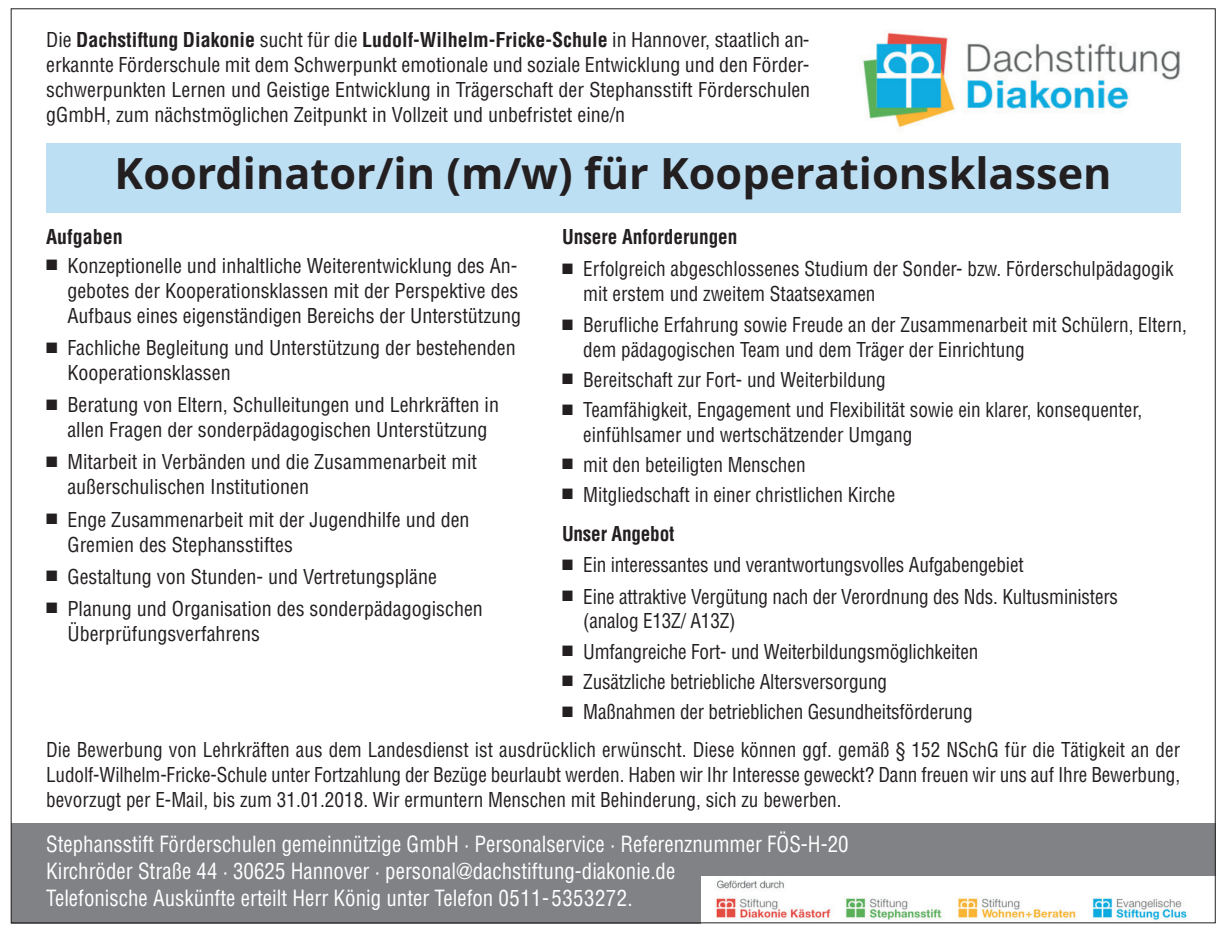
<style>
.page{position:relative;width:1227px;height:934px;background:#fff}
.page>*{position:absolute;margin:0;border:0;box-sizing:border-box;transform-origin:0 0}
.t1{font:700 43.25px "Open Sans";color:#231f20}
.t2{font:condensed 21.75px/27px "Helvetica LT Std";color:#fff;scale:.96 1}
.t3{font:condensed 20px/24.5px "Helvetica LT Std";color:#231f20;scale:.96 1}
.t4{font:condensed 20px/25px "Helvetica LT Std";color:#231f20}
.t5{font:700 condensed 20px "Helvetica LT Std";color:#231f20;scale:.96 1}
.t6{font:700 condensed 20px "Helvetica LT Std";color:#231f20}
.s1{font-weight:700}
</style>
<div class="page">
<div style="left:46px;top:143px;width:1134px;height:70px;background:#bddff4"></div>
<div style="left:11px;top:822px;width:1204px;height:101px;background:#808285"></div>
<img style="left:862px;top:32px;width:318px;height:97px">
<div style="left:701px;top:875px;width:514px;height:48px;background:#fff"></div>
<img style="left:716px;top:880px;width:471px;height:40px">
<p class="t4" style="left:46px;top:29px;width:765px;text-align:justify">Die <span class="s1">Dachstiftung Diakonie</span> sucht für die <span class="s1">Ludolf-Wilhelm-Fricke-Schule</span> in Hannover, staatlich an&shy;erkannte Förderschule mit dem Schwerpunkt emotionale und soziale Entwicklung und den Förder&shy;schwerpunkten Lernen und Geistige Entwicklung in Trägerschaft der Stephansstift Förderschulen gGmbH, zum nächstmöglichen Zeitpunkt in Vollzeit und unbefristet eine/n</p>
<h1 class="t1" style="left:115px;top:149px;width:998px">Koordinator/in (m/w) für Kooperationsklassen</h1>
<p class="t6" style="left:46px;top:229px;width:78px">Aufgaben</p>
<p class="t4" style="left:67px;top:255px;width:455px;text-indent:-21px">■ Konzeptionelle und inhaltliche Weiterentwicklung des An&shy;gebotes der Kooperationsklassen mit der Perspektive des<br>Aufbaus eines eigenständigen Bereichs der Unterstützung</p>
<p class="t4" style="left:67px;top:337px;width:450px;text-indent:-21px">■ Fachliche Begleitung und Unterstützung der bestehenden<br>Kooperationsklassen</p>
<p class="t4" style="left:46px;top:394px;width:454px;text-align:center">■ Beratung von Eltern, Schulleitungen und Lehrkräften in allen Fragen der sonderpädagogischen Unterstützung</p>
<p class="t4" style="left:67px;top:451px;width:411px;text-indent:-21px">■ Mitarbeit in Verbänden und die Zusammenarbeit mit außerschulischen Institutionen</p>
<p class="t4" style="left:67px;top:508px;width:404px;text-indent:-21px">■ Enge Zusammenarbeit mit der Jugendhilfe und den<br>Gremien des Stephansstiftes</p>
<p class="t4" style="left:46px;top:565px;width:392px">■ Gestaltung von Stunden- und Vertretungspläne</p>
<p class="t4" style="left:67px;top:597px;width:417px;text-indent:-21px">■ Planung und Organisation des sonderpädagogischen<br>Überprüfungsverfahrens</p>
<p class="t5" style="left:562px;top:229px;width:184px">Unsere Anforderungen</p>
<p class="t3" style="left:583px;top:258px;width:616px;text-indent:-21px">■ Erfolgreich abgeschlossenes Studium der Sonder- bzw. Förderschulpädagogik mit erstem und zweitem Staatsexamen</p>
<p class="t3" style="left:583px;top:314px;width:630px;text-indent:-21px">■ Berufliche Erfahrung sowie Freude an der Zusammenarbeit mit Schülern, Eltern, dem pädagogischen Team und dem Träger der Einrichtung</p>
<p class="t3" style="left:562px;top:369px;width:339px">■ Bereitschaft zur Fort- und Weiterbildung</p>
<p class="t3" style="left:583px;top:399px;width:584px;text-indent:-21px">■ Teamfähigkeit, Engagement und Flexibilität sowie ein klarer, konsequenter, einfühlsamer und wertschätzender Umgang</p>
<p class="t3" style="left:562px;top:454px;width:255px">■ mit den beteiligten Menschen</p>
<p class="t3" style="left:562px;top:477px;width:349px;line-height:38.8px">■ Mitgliedschaft in einer christlichen Kirche<br><span class="s1">Unser Angebot</span></p>
<p class="t3" style="left:562px;top:554px;width:482px">■ Ein interessantes und verantwortungsvolles Aufgabengebiet</p>
<p class="t3" style="left:583px;top:586px;width:558px;text-indent:-21px">■ Eine attraktive Vergütung nach der Verordnung des Nds. Kultusministers (analog E13Z/ A13Z)</p>
<p class="t3" style="left:562px;top:640px;width:435px">■ Umfangreiche Fort- und Weiterbildungsmöglichkeiten</p>
<p class="t3" style="left:562px;top:670px;width:340px">■ Zusätzliche betriebliche Altersversorgung</p>
<p class="t3" style="left:562px;top:701px;width:429px">■ Maßnahmen der betrieblichen Gesundheitsförderung</p>
<p class="t3" style="left:46px;top:739px;width:1183px;text-align:justify">Die Bewerbung von Lehrkräften aus dem Landesdienst ist ausdrücklich erwünscht. Diese können ggf. gemäß § 152 NSchG für die Tätigkeit an der Ludolf-Wilhelm-Fricke-Schule unter Fortzahlung der Bezüge beurlaubt werden. Haben wir Ihr Interesse geweckt? Dann freuen wir uns auf Ihre Bewerbung, bevorzugt per E-Mail, bis zum 31.01.2018. Wir ermuntern Menschen mit Behinderung, sich zu bewerben.</p>
<p class="t2" style="left:46px;top:832px;width:837px">Stephansstift Förderschulen gemeinnützige GmbH · Personalservice · Referenznummer FÖS-H-20<br>Kirchröder Straße 44 · 30625 Hannover · personal@dachstiftung-diakonie.de<br>Telefonische Auskünfte erteilt Herr König unter Telefon 0511-5353272.</p>
</div>
